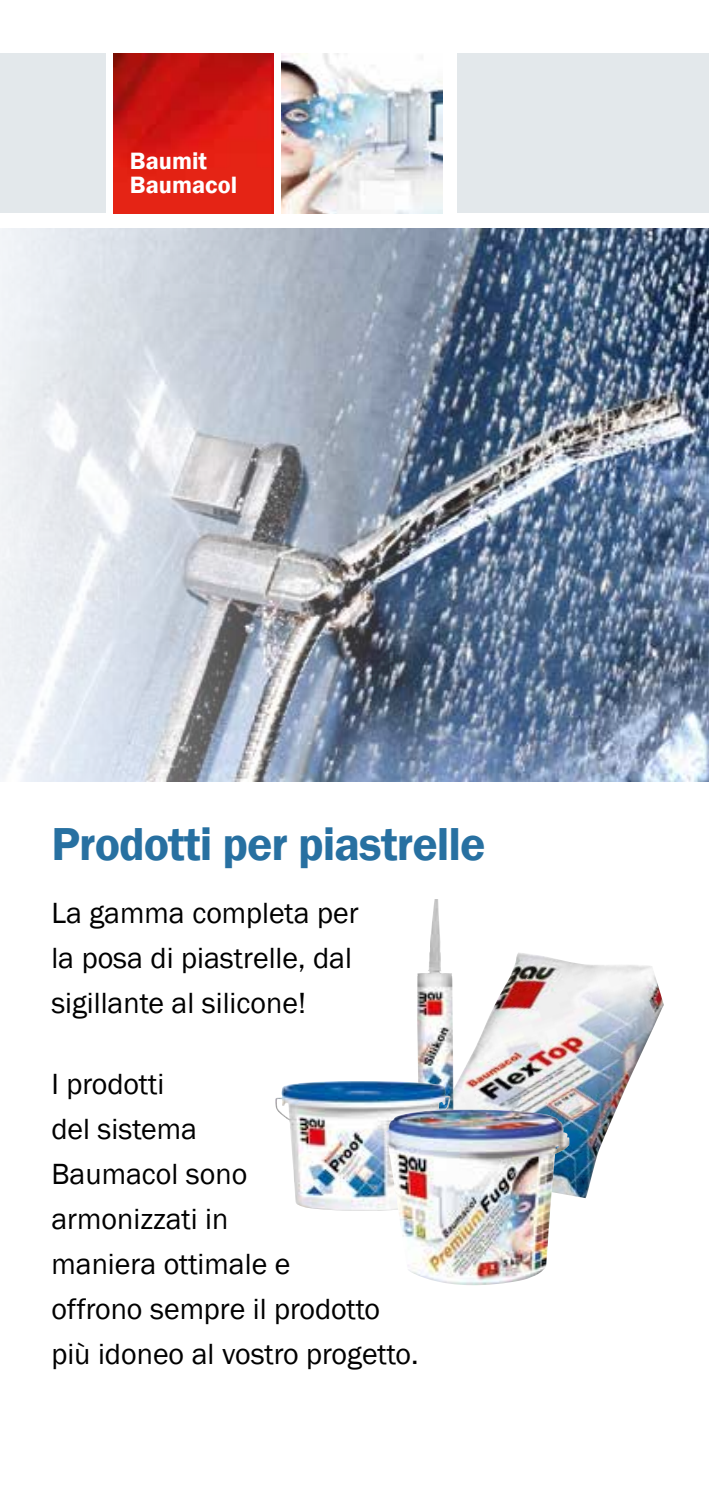
<style>
.page{position:relative;width:709px;height:1489px;background:#fff}
.page>*{position:absolute;margin:0;border:0;box-sizing:border-box;transform-origin:0 0}
.t1{font:600 47.5px "Franklin Gothic";letter-spacing:-.02em;color:#2770a1}
.t2{font:30px/45px "Franklin Gothic";color:#000}
.t3{font:600 24.25px/24.2px "Franklin Gothic";color:#fff}
</style>
<div class="page">
<img style="left:113px;top:53px;width:161px;height:160px">
<img style="left:282px;top:53px;width:160px;height:160px">
<div style="left:457px;top:53px;width:252px;height:160px;background:#e3e8eb"></div>
<div style="left:0;top:53px;width:105px;height:160px;background:#e3e8eb"></div>
<img style="left:453px;top:953px;width:211px;height:245px">
<img style="left:417px;top:899px;width:36px;height:210px">
<img style="left:275px;top:1080px;width:175px;height:131px">
<img style="left:385px;top:1109px;width:184px;height:176px">
<img style="left:0;top:229px;width:709px;height:552px">
<p class="t3" style="left:130px;top:149px;width:109px">Baumit<br>Baumacol</p>
<h1 class="t1" style="left:51px;top:814px;width:436px">Prodotti per piastrelle</h1>
<p class="t2" style="left:51px;top:890px;width:309px">La gamma completa per la posa di piastrelle, dal sigillante al silicone!</p>
<p class="t2" style="left:51px;top:1061px;width:369px">I prodotti<br>del sistema<br>Baumacol sono<br>armonizzati in<br>maniera ottimale e<br>offrono sempre il prodotto più idoneo al vostro progetto.</p>
</div>
